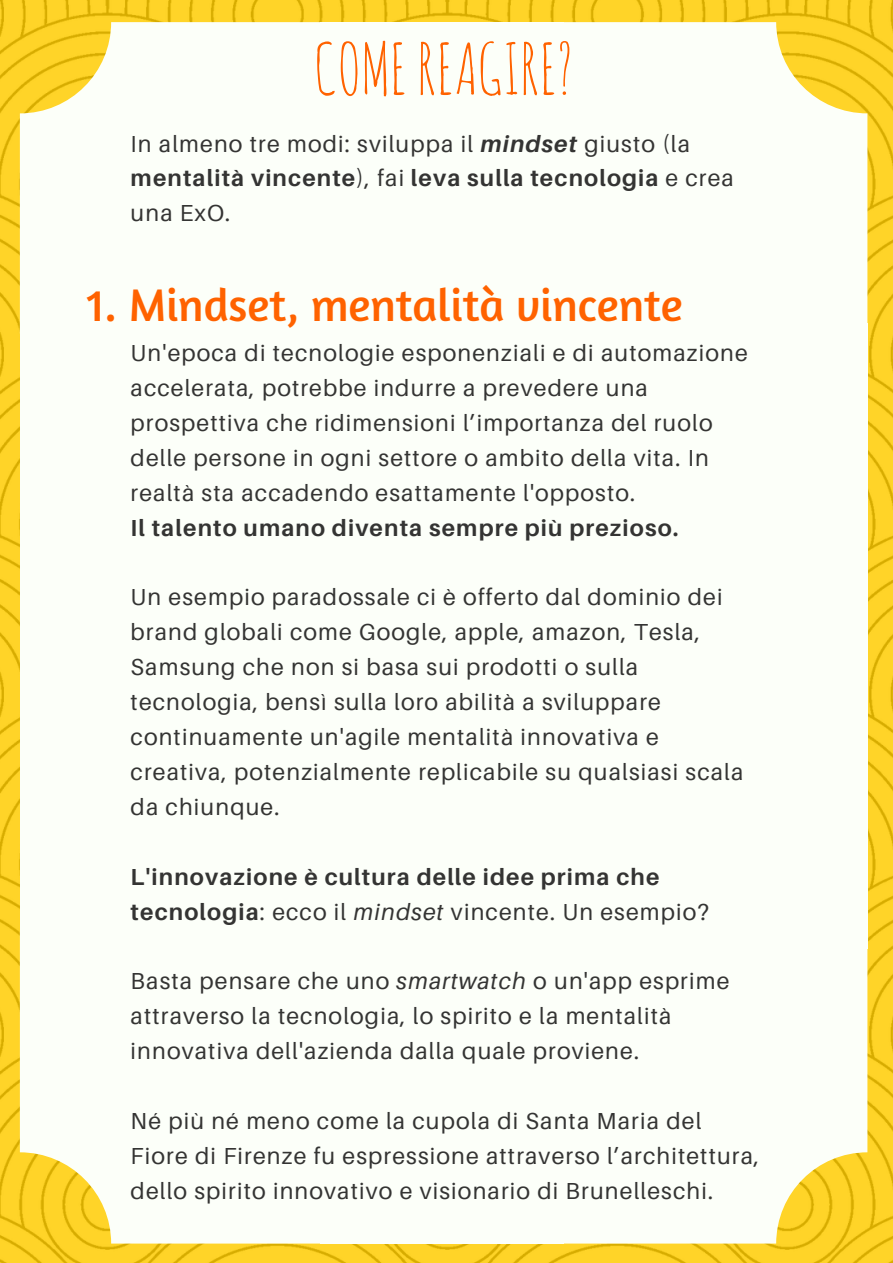
<style>
.page{position:relative;width:893px;height:1263px;background:#fff}
.page>*{position:absolute;margin:0;border:0;box-sizing:border-box;transform-origin:0 0}
.t1{font:69.6px "Amatic SC";color:#ff6200}
.t2{font:46.35px "Amaranth";color:#ff6200}
.t3{font:23.25px/35px "Aileron";letter-spacing:.05em;color:#343433}
.t4{font:700 23.25px/35px "Aileron";letter-spacing:.05em;color:#343433}
.s1{font-weight:700;font-style:italic}
.s2{font-weight:700}
.s3{font-weight:400}
.s4{font-weight:400;font-style:italic}
.s5{font-style:italic}
</style>
<div class="page">
<img style="left:0;top:0;width:893px;height:1263px">
<svg style="left:20px;top:22px;width:301px;height:302px"></svg>
<div style="left:321px;top:22px;width:243px;height:311px;background:#fcfff9"></div>
<svg style="left:564px;top:22px;width:303px;height:302px"></svg>
<div style="left:20px;top:324px;width:311px;height:625px;background:#fcfff9"></div>
<div style="left:321px;top:324px;width:243px;height:625px;background:#fcfff9"></div>
<div style="left:556px;top:324px;width:311px;height:625px;background:#fcfff9"></div>
<svg style="left:20px;top:949px;width:301px;height:294px"></svg>
<div style="left:321px;top:932px;width:243px;height:311px;background:#fcfff9"></div>
<svg style="left:564px;top:949px;width:303px;height:294px"></svg>
<h1 class="t1" style="left:314px;top:24px;width:260px">COMEREAGIRE?</h1>
<p class="t3" style="left:131px;top:125px;width:605px">In almeno tre modi: sviluppa il <span class="s1">mindset</span> giusto (la <span class="s2">mentalità vincente</span>), fai <span class="s2">leva sulla tecnologia</span> e crea una ExO.</p>
<h2 class="t2" style="left:87px;top:276px;width:598px">1. Mindset, mentalità vincente</h2>
<p class="t3" style="left:131px;top:335px;width:619px">Un'epoca di tecnologie esponenziali e di automazione accelerata, potrebbe indurre a prevedere una prospettiva che ridimensioni l’importanza del ruolo delle persone in ogni settore o ambito della vita. In realtà sta accadendo esattamente l'opposto.</p>
<p class="t4" style="left:131px;top:509px;width:549px">Il talento umano diventa sempre più prezioso.</p>
<p class="t3" style="left:131px;top:579px;width:614px">Un esempio paradossale ci è offerto dal dominio dei brand globali come Google, apple, amazon, Tesla, Samsung che non si basa sui prodotti o sulla tecnologia, bensì sulla loro abilità a sviluppare continuamente un'agile mentalità innovativa e creativa, potenzialmente replicabile su qualsiasi scala da chiunque.</p>
<p class="t4" style="left:131px;top:858px;width:580px">L'innovazione è cultura delle idee prima che tecnologia<span class="s3">: ecco il</span> <span class="s4">mindset</span> <span class="s3">vincente. Un esempio?</span></p>
<p class="t3" style="left:131px;top:963px;width:600px">Basta pensare che uno <span class="s5">smartwatch</span> o un'app esprime attraverso la tecnologia, lo spirito e la mentalità innovativa dell'azienda dalla quale proviene.</p>
<p class="t3" style="left:131px;top:1103px;width:630px">Né più né meno come la cupola di Santa Maria del<br>Fiore di Firenze fu espressione attraverso l’architettura, dello spirito innovativo e visionario di Brunelleschi.</p>
</div>
